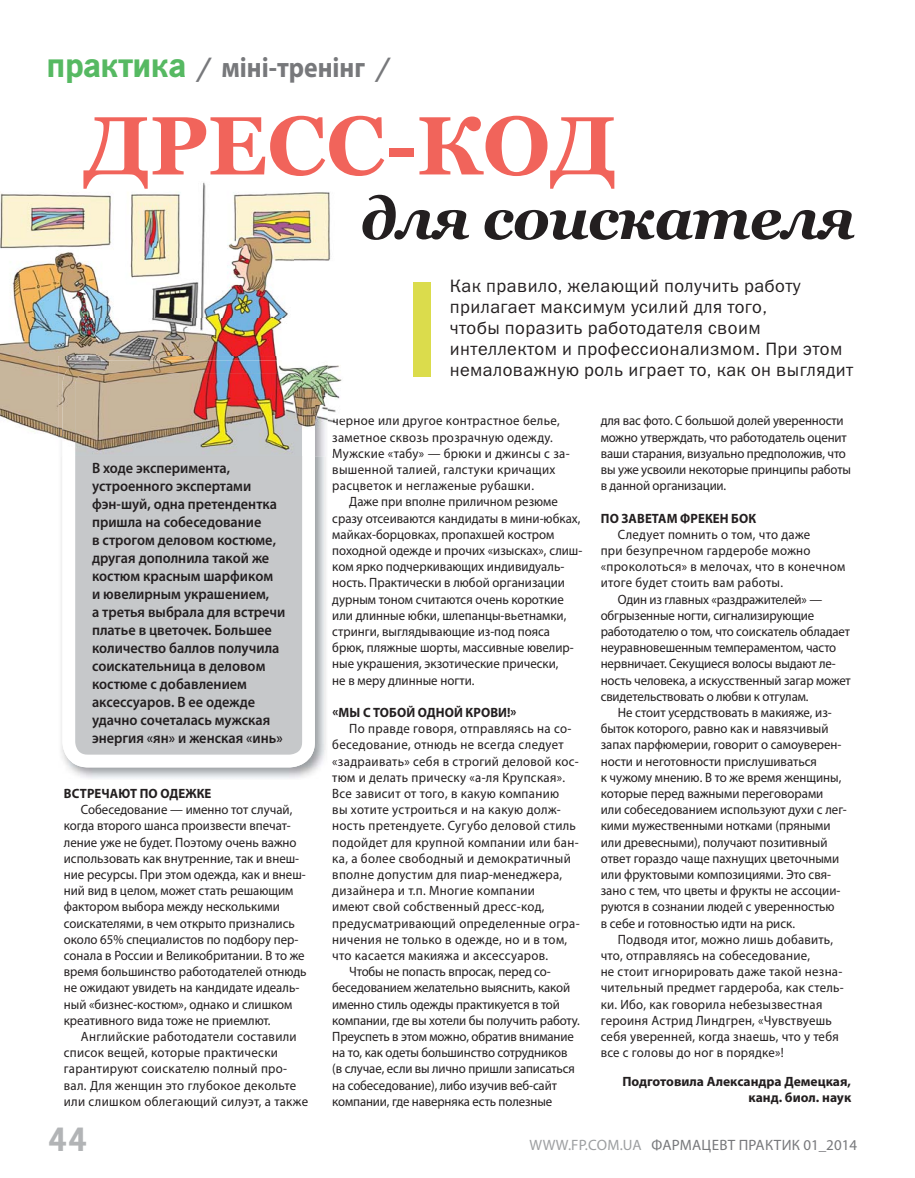
<style>
.page{position:relative;width:915px;height:1178px;background:#fff}
.page>*{position:absolute;margin:0;border:0;box-sizing:border-box;transform-origin:0 0}
.t1{font:700 82.5px "Georgia";color:#f1645b}
.t2{font:italic 700 58.5px "Georgia";letter-spacing:-.02em;color:#231f20}
.t3{font:700 34.5px "News Paper C";color:#b2b4b6}
.t4{font:700 28.5px "Myriad Pro";color:#77787b;scale:.9 1}
.t5{font:18px/21px "Franklin Gothic Book ITC";letter-spacing:.025em;color:#231f20}
.t6{font:600 15px/18px "Myriad Pro";color:#231f20;scale:.95 1}
.t7{font:15px "Myriad Pro";letter-spacing:.02em;color:#77787b}
.t8{font:13.5px/16.2px "Myriad Pro";color:#231f20;scale:.95 1}
.t9{font:13.5px/16.2px "Myriad Pro";letter-spacing:.025em;color:#231f20;scale:.95 1}
.t10{font:13.5px "Myriad Pro";letter-spacing:.02em;color:#231f20;scale:.95 1}
.t11{font:700 13.5px "Myriad Pro";letter-spacing:.005em;color:#231f20;scale:.95 1}
.t12{font:700 13.5px/16.2px "Myriad Pro";letter-spacing:.005em;color:#231f20;text-align:right}
.s1{font-family:"News Paper C";font-size:36px;color:#56b962}
.s2{font-family:"News Paper C"}
.s3{color:#cbccce}
.s4{color:#9d9fa1}
</style>
<div class="page">
<img style="left:61px;top:456px;width:265px;height:323px">
<svg style="left:62px;top:456px;width:253px;height:311px;background:#cdcfd1"></svg>
<div style="left:413px;top:282px;width:17px;height:95px;background:#dbdc4c"></div>
<img style="left:0;top:182px;width:294px;height:136px">
<img style="left:294px;top:192px;width:48px;height:231px">
<img style="left:0;top:318px;width:97px;height:120px">
<img style="left:97px;top:318px;width:186px;height:38px">
<svg style="left:333px;top:416px;width:9px;height:7px"></svg>
<img style="left:58px;top:356px;width:269px;height:50px">
<img style="left:58px;top:406px;width:4px;height:50px">
<img style="left:315px;top:406px;width:12px;height:50px">
<img style="left:62px;top:360px;width:253px;height:96px">
<h3 class="t4" style="left:47px;top:56px;width:380px"><span class="s1">практика</span> <span class="s2">/</span> міні-тренінг <span class="s2">/</span></h3>
<h1 class="t1" style="left:84px;top:99px;width:534px">ДРЕСС-КОД</h1>
<h2 class="t2" style="left:360px;top:185px;width:496px">для соискателя</h2>
<p class="t6" style="left:92px;top:460px;width:205px">В ходе эксперимента, устроенного экспертами фэн-шуй, одна претендентка пришла на собеседование<br>в строгом деловом костюме, другая дополнила такой же костюм красным шарфиком<br>и ювелирным украшением,<br>а третья выбрала для встречи платье в цветочек. Большее количество баллов получила соискательница в деловом костюме с добавлением аксессуаров. В ее одежде удачно сочеталась мужская энергия «ян» и женская «инь»</p>
<p class="t11" style="left:64px;top:788px;width:157px">ВСТРЕЧАЮТ ПО ОДЕЖКЕ</p>
<p class="t8" style="left:64px;top:803px;width:257px;text-indent:17px">Собеседование — именно тот случай, когда второго шанса произвести впечат&shy;ление уже не будет. Поэтому очень важно использовать как внутренние, так и внеш&shy;ние ресурсы. При этом одежда, как и внеш&shy;ний вид в целом, может стать решающим фактором выбора между несколькими соискателями, в чем открыто признались около 65% специалистов по подбору пер&shy;сонала в России и Великобритании. В то же время большинство работодателей отнюдь не ожидают увидеть на кандидате идеаль&shy;ный «бизнес-костюм», однако и слишком креативного вида тоже не приемлют.</p>
<p class="t9" style="left:64px;top:1030px;width:259px;text-indent:17px">Английские работодатели соста вили список вещей, которые практически гарантируют соискателю полный про&shy;вал. Для женщин это глубокое де кольте или слишком облегающий силуэт, а также</p>
<h3 class="t3" style="left:47px;top:1129px;width:42px">44</h3>
<h3 class="t5" style="left:449px;top:277px;width:405px">Как правило, желающий получить работу прилагает максимум усилий для того,<br>чтобы поразить работодателя своим интеллектом и профессионализмом. При этом немаловажную роль играет то, как он выглядит</h3>
<p class="t9" style="left:332px;top:414px;width:251px"><span class="s3">ч</span>ерное или другое контрастное белье, заметное сквозь прозрачную одежду.<br>Мужские «табу» — брюки и джинсы с за&shy;вышенной талией, галстуки кричащих расцветок и неглаженые рубашки.</p>
<p class="t8" style="left:332px;top:495px;width:265px;text-indent:17px">Даже при вполне приличном резюме сразу отсеиваются кандидаты в мини-юбках, майках-борцовках, пропахшей костром походной одежде и прочих «изысках», слиш&shy;ком ярко подчеркивающих индивидуаль&shy;ность. Практически в любой организации дурным тоном считаются очень короткие или длинные юбки, шлепанцы-вьетнамки, стринги, выглядывающие из-под пояса брюк, пляжные шорты, массивные ювелир&shy;ные украшения, экзотические прически,<br>не в меру длинные ногти.</p>
<p class="t11" style="left:332px;top:707px;width:195px">«МЫ С ТОБОЙ ОДНОЙ КРОВИ!»</p>
<p class="t9" style="left:349px;top:722px;width:235px">По правде говоря, отправляясь на со-</p>
<p class="t9" style="left:332px;top:738px;width:245px">беседование, отнюдь не всегда следует</p>
<p class="t9" style="left:332px;top:754px;width:261px">«задраивать» себя в строгий деловой кос-</p>
<p class="t9" style="left:332px;top:770px;width:247px">тюм и делать прическу «а-ля Крупская».</p>
<p class="t9" style="left:332px;top:787px;width:240px">Все зависит от того, в какую компанию</p>
<p class="t9" style="left:332px;top:803px;width:242px">вы хотите устроиться и на какую долж-</p>
<p class="t9" style="left:332px;top:819px;width:258px">ность претен дуете. Сугубо деловой стиль</p>
<p class="t9" style="left:332px;top:835px;width:261px">подойдет для крупной компании или бан-</p>
<p class="t9" style="left:332px;top:851px;width:252px">ка, а более свободный и демократичный</p>
<p class="t9" style="left:332px;top:868px;width:243px">вполне допус тим для пиар-менеджера,</p>
<p class="t9" style="left:332px;top:884px;width:215px">дизайнера и т.п. Многие компании</p>
<p class="t9" style="left:332px;top:900px;width:225px">имеют свой собственный дресс-код,</p>
<p class="t9" style="left:332px;top:916px;width:262px">предусматрива ющий определенные огра-</p>
<p class="t9" style="left:332px;top:932px;width:249px">ничения не только в одежде, но и в том,</p>
<p class="t9" style="left:332px;top:949px;width:229px">что касается макияжа и аксессуаров.</p>
<p class="t8" style="left:349px;top:965px;width:213px">Чтобы не попасть впросак, перед со-</p>
<p class="t8" style="left:332px;top:981px;width:252px">беседованием желательно выяснить, какой</p>
<p class="t8" style="left:332px;top:997px;width:241px">именно стиль одежды практикуется в той</p>
<p class="t8" style="left:332px;top:1013px;width:262px">компании, где вы хотели бы получить работу.</p>
<p class="t8" style="left:332px;top:1030px;width:255px">Преуспеть в этом можно, обратив внимание</p>
<p class="t8" style="left:332px;top:1046px;width:249px">на то, как одеты большинство сотрудников</p>
<p class="t8" style="left:332px;top:1062px;width:257px">(в случае, если вы лично пришли записаться</p>
<p class="t8" style="left:332px;top:1078px;width:238px">на собеседование), либо изучив веб-сайт</p>
<p class="t8" style="left:332px;top:1094px;width:233px">компании, где наверняка есть полезные</p>
<p class="t8" style="left:600px;top:414px;width:265px">для вас фото. С большой долей уверенности можно утверждать, что работодатель оценит ваши старания, визуально предположив, что вы уже усвоили некоторые принципы работы в данной организации.</p>
<p class="t11" style="left:600px;top:513px;width:165px">ПО ЗАВЕТАМ ФРЕКЕН БОК</p>
<p class="t9" style="left:617px;top:527px;width:204px">Следует помнить о том, что даже</p>
<p class="t9" style="left:600px;top:544px;width:222px">при безупречном гардеробе можно</p>
<p class="t9" style="left:600px;top:560px;width:259px">«про колоться» в мелочах, что в конечном</p>
<p class="t9" style="left:600px;top:576px;width:193px">итоге будет стоить вам работы.</p>
<p class="t8" style="left:617px;top:592px;width:217px">Один из главных «раздражителей» —</p>
<p class="t8" style="left:600px;top:608px;width:226px">обгрызенные ногти, сигнализирующие</p>
<p class="t8" style="left:600px;top:625px;width:264px">работодателю о том, что соискатель обладает</p>
<p class="t8" style="left:600px;top:641px;width:249px">неуравновешенным темпераментом, часто</p>
<p class="t8" style="left:600px;top:657px;width:249px">нервничает. Секущиеся волосы выдают ле-</p>
<p class="t8" style="left:600px;top:673px;width:265px">ность человека, а искусственный загар может</p>
<p class="t8" style="left:600px;top:689px;width:220px">свидетельствовать о любви к отгулам.</p>
<p class="t8" style="left:617px;top:706px;width:227px">Не стоит усердствовать в макияже, из-</p>
<p class="t8" style="left:600px;top:722px;width:241px">быток которого, равно как и навязчивый</p>
<p class="t8" style="left:600px;top:738px;width:255px">запах парфюмерии, говорит о самоуверен-</p>
<p class="t8" style="left:600px;top:754px;width:229px">ности и неготовности прислушиваться</p>
<p class="t8" style="left:600px;top:770px;width:255px">к чужому мнению. В то же время женщины,</p>
<p class="t8" style="left:600px;top:787px;width:236px">которые перед важными переговорами</p>
<p class="t8" style="left:600px;top:803px;width:260px">или собеседованием используют духи с лег-</p>
<p class="t8" style="left:600px;top:819px;width:243px">кими мужественными нотками (пряными</p>
<p class="t8" style="left:600px;top:835px;width:240px">или древесными), получают позитивный</p>
<p class="t8" style="left:600px;top:851px;width:252px">ответ гораздо чаще пахнущих цветочными</p>
<p class="t8" style="left:600px;top:868px;width:244px">или фруктовыми композициями. Это свя-</p>
<p class="t8" style="left:600px;top:884px;width:254px">зано с тем, что цветы и фрукты не ассоции-</p>
<p class="t8" style="left:600px;top:900px;width:248px">руются в сознании людей с уверенностью</p>
<p class="t8" style="left:600px;top:916px;width:206px">в себе и готовностью идти на риск.</p>
<p class="t10" style="left:617px;top:934px;width:228px">Подводя итог, можно лишь добавить,</p>
<p class="t10" style="left:600px;top:950px;width:222px">что, отправляясь на собеседование,</p>
<p class="t10" style="left:600px;top:966px;width:256px">не стоит игнорировать даже такой незна-</p>
<p class="t10" style="left:600px;top:983px;width:257px">чительный предмет гардероба, как стель-</p>
<p class="t10" style="left:600px;top:999px;width:235px">ки. Ибо, как говорила небезызвестная</p>
<p class="t10" style="left:600px;top:1015px;width:245px">героиня Астрид Линдгрен, «Чувствуешь</p>
<p class="t10" style="left:600px;top:1031px;width:252px">себя уверенней, когда знаешь, что у тебя</p>
<p class="t10" style="left:600px;top:1047px;width:194px">все с головы до ног в порядке»!</p>
<p class="t12" style="left:622px;top:1075px;width:230px">Подготовила Александра Демецкая, канд. биол. наук</p>
<p class="t7" style="left:529px;top:1139px;width:329px"><span class="s4">WWW.FP.COM.UA</span> ФАРМАЦЕВТ ПРАКТИК 01_2014</p>
</div>
